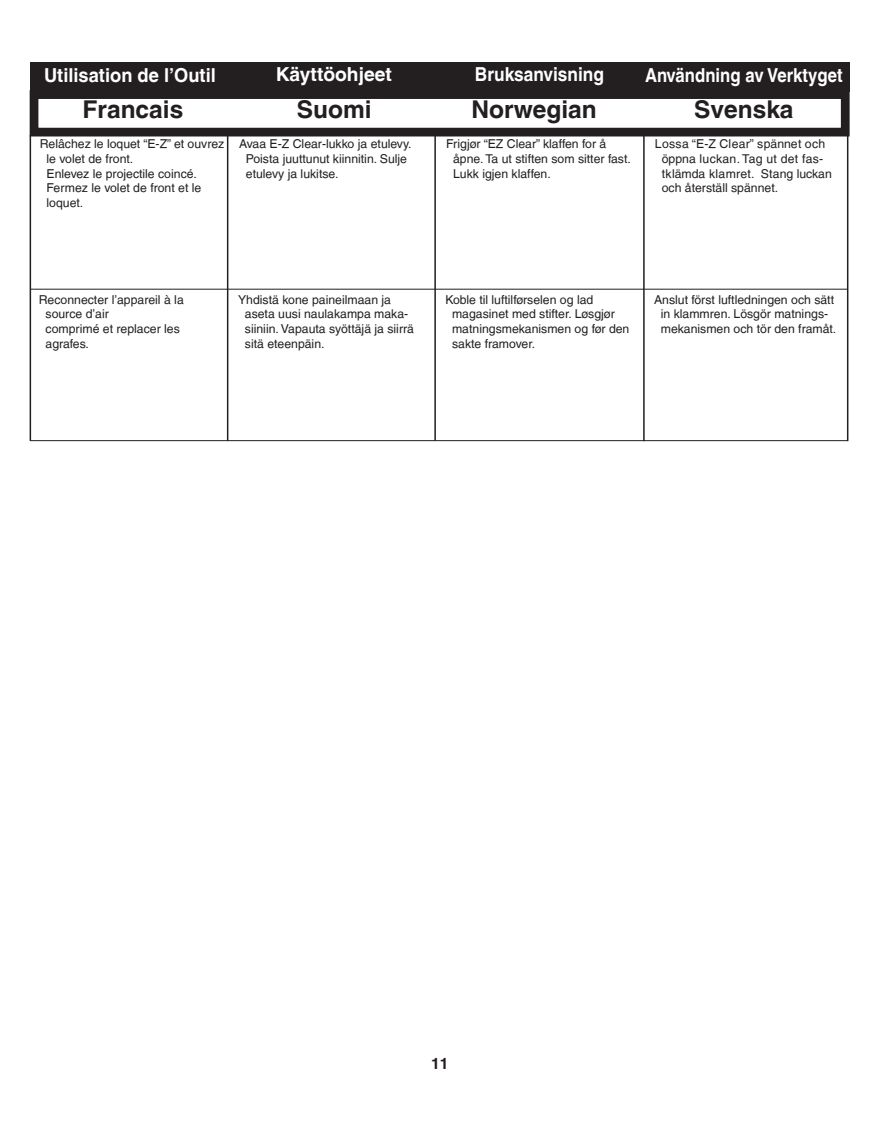
<style>
.page{position:relative;width:882px;height:1134px;background:#fff}
.page>*{position:absolute;margin:0;border:0;box-sizing:border-box;transform-origin:0 0}
.t1{font:700 24.5px "Helvetica LT";color:#231f20}
.t2{font:700 19.25px "Helvetica LT";color:#fff;scale:.95 1}
.t3{font:700 19.25px "Helvetica LT";color:#fff;scale:.87 1}
.t4{font:700 19.25px "Helvetica LT";color:#fff;scale:.9 1}
.t5{font:700 19.25px "Helvetica LT";color:#fff}
.t6{font:700 15.75px "Helvetica LT";color:#231f20}
.t7{font:12.25px/14.7px "Helvetica LT";color:#231f20}
</style>
<div class="page">
<hr style="left:847px;top:135px;width:1px;height:306px;background:#231f20">
<hr style="left:30px;top:289px;width:817px;height:1px;background:#231f20">
<hr style="left:30px;top:440px;width:817px;height:1px;background:#231f20">
<hr style="left:644px;top:135px;width:1px;height:306px;background:#231f20">
<hr style="left:435px;top:135px;width:1px;height:306px;background:#231f20">
<div style="left:30px;top:63px;width:820px;height:29px;background:#231f20"></div>
<div style="left:30px;top:90px;width:820px;height:46px;border:9px solid #231f20"></div>
<hr style="left:30px;top:135px;width:1px;height:306px;background:#231f20">
<hr style="left:227px;top:135px;width:1px;height:306px;background:#231f20">
<p class="t2" style="left:44px;top:64px;width:182px">Utilisation de l’Outil</p>
<p class="t5" style="left:276px;top:63px;width:118px">Käyttöohjeet</p>
<p class="t4" style="left:475px;top:63px;width:145px">Bruksanvisning</p>
<p class="t1" style="left:297px;top:94px;width:76px">Suomi</p>
<p class="t1" style="left:472px;top:94px;width:127px">Norwegian</p>
<p class="t7" style="left:47px;top:136px;width:179px;text-indent:-13px">● Relâchez le loquet “E-Z” et ouvrez le volet de front.<br>Enlevez le projectile coincé.<br>Fermez le volet de front et le loquet.</p>
<p class="t7" style="left:246px;top:136px;width:167px;text-indent:-13px">● Avaa E-Z Clear-lukko ja etulevy.<br>Poista juuttunut kiinnitin. Sulje etulevy ja lukitse.</p>
<p class="t7" style="left:453px;top:136px;width:179px;text-indent:-13px">● Frigjør “EZ Clear” klaffen for å åpne. Ta ut stiften som sitter fast.<br>Lukk igjen klaffen.</p>
<p class="t7" style="left:662px;top:136px;width:172px;text-indent:-13px">● Lossa “E-Z Clear” spännet och öppna luckan. Tag ut det fas&shy;tklämda klamret. Stang luckan och återställ spännet.</p>
<p class="t2" style="left:663px;top:63px;width:182px">Utilisation de l’Outil</p>
<p class="t3" style="left:645px;top:63px;width:229px">Användning av Verktyget</p>
<p class="t1" style="left:694px;top:94px;width:101px">Svenska</p>
<p class="t1" style="left:83px;top:95px;width:102px">Francais</p>
<p class="t7" style="left:46px;top:292px;width:140px;text-indent:-13px">● Reconnecter l’appareil à la source d’air<br>comprimé et replacer les agrafes.</p>
<p class="t7" style="left:245px;top:292px;width:170px;text-indent:-13px">● Yhdistä kone paineilmaan ja aseta uusi naulakampa maka&shy;siiniin. Vapauta syöttäjä ja siirrä sitä eteenpäin.</p>
<p class="t7" style="left:452px;top:292px;width:179px;text-indent:-13px">● Koble til luftilførselen og lad magasinet med stifter. Løsgjør matningsmekanismen og før den sakte framover.</p>
<p class="t7" style="left:661px;top:292px;width:177px;text-indent:-13px">● Anslut först luftledningen och sätt in klammren. Lösgör matnings&shy;mekanismen och tör den framåt.</p>
<p class="t6" style="left:431px;top:1054px;width:19px">11</p>
</div>
